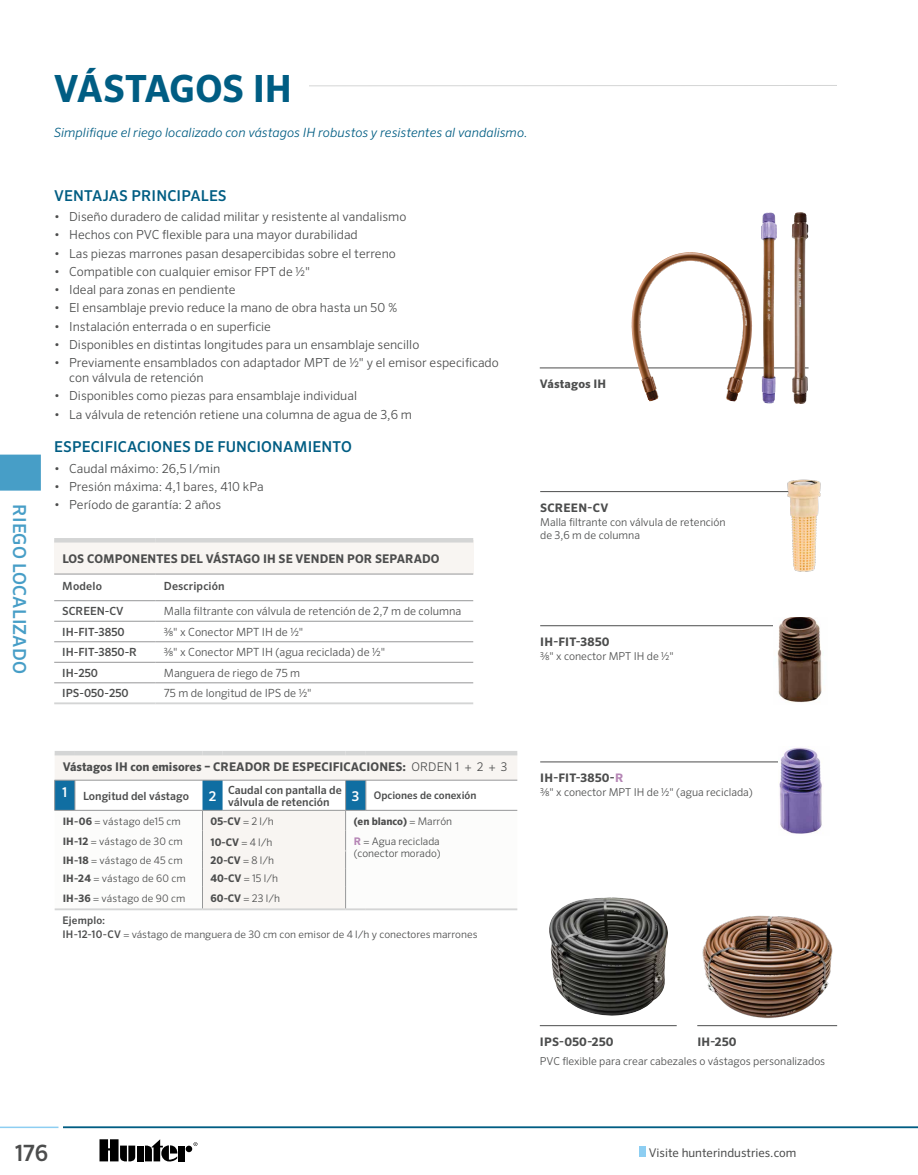
<style>
.page{position:relative;width:918px;height:1175px;background:#fff}
.page>*{position:absolute;margin:0;border:0;box-sizing:border-box;transform-origin:0 0}
.t1{font:700 37.5px "Sero Pro";letter-spacing:-.005em;color:#005d83}
.t2{font:500 22.5px "Sero Pro";color:#4c4d4d}
.t3{font:500 18px "Sero Pro";letter-spacing:.01em;color:#479ec7}
.t4{font:500 15px "Sero Pro";letter-spacing:.01em;color:#005d83}
.t5{font:500 13.5px "Sero Pro";color:#fff}
.t6{font:italic 300 12.75px "Sero Pro";letter-spacing:.005em;color:#005d83}
.t7{font:300 12.45px/15px "Sero Pro";color:#4c4d4d}
.t8{font:700 12px "Sero Pro";letter-spacing:.01em;color:#4c4d4d}
.t9{font:12px "Sero Pro";color:#4c4d4d}
.t10{font:700 11.7px "Sero Pro";letter-spacing:.015em;color:#4c4d4d}
.t11{font:300 11.25px "Sero Pro";color:#4c4d4d}
.t12{font:500 11.25px/12px "Sero Pro";color:#4c4d4d}
.t13{font:300 10.8px/13.5px "Sero Pro";color:#4c4d4d}
.t14{font:300 10.5px/12.6px "Sero Pro";color:#4c4d4d}
.t15{font:700 10.5px "Sero Pro";color:#4c4d4d}
.t16{font:500 10.5px "Sero Pro";color:#4c4d4d}
.t17{font:300 10.35px "Sero Pro";letter-spacing:.015em;color:#4c4d4d}
.s1{font-weight:300}
.s2{font-size:13.5px;color:#fff}
.s3{font-weight:700}
.s4{font-size:10.5px}
.s5{font-weight:700;color:#b585b5}
.s6{font-weight:500;font-size:10.5px}
.s7{color:#b585b5}
</style>
<div class="page">
<div style="left:640px;top:1146px;width:6px;height:10px;background:#8dcef2"></div>
<hr style="left:63px;top:1126px;width:855px;height:2px;background:#005d83">
<hr style="left:0;top:1126px;width:58px;height:2px;background:#8dcef2">
<svg style="left:194px;top:1142px;width:3px;height:4px"></svg>
<div style="left:137px;top:1145px;width:7px;height:16px;background:#000"></div>
<div style="left:186px;top:1145px;width:6px;height:7px;background:#000;border-radius:50%"></div>
<div style="left:178px;top:1145px;width:7px;height:16px;background:#000"></div>
<svg style="left:145px;top:1139px;width:32px;height:22px"></svg>
<svg style="left:100px;top:1139px;width:35px;height:22px"></svg>
<svg style="left:309px;top:85px;width:528px;height:2px"></svg>
<div style="left:0;top:454px;width:41px;height:36px;background:#479ec7"></div>
<img style="left:702px;top:915px;width:131px;height:104px">
<img style="left:549px;top:897px;width:119px;height:119px">
<div style="left:54px;top:540px;width:419px;height:34px;background:#f8f5f2"></div>
<svg style="left:54px;top:601px;width:419px;height:83px"></svg>
<hr style="left:54px;top:538px;width:102px;height:4px;background:#d4d5d5">
<hr style="left:156px;top:538px;width:317px;height:4px;background:#d4d5d5">
<hr style="left:54px;top:574px;width:102px;height:1px;background:#969798">
<hr style="left:156px;top:574px;width:317px;height:1px;background:#969798">
<hr style="left:54px;top:600px;width:102px;height:1px;background:#969798">
<hr style="left:54px;top:621px;width:102px;height:1px;background:#969798">
<hr style="left:54px;top:641px;width:102px;height:1px;background:#969798">
<hr style="left:156px;top:600px;width:317px;height:1px;background:#969798">
<hr style="left:156px;top:621px;width:317px;height:1px;background:#969798">
<hr style="left:156px;top:641px;width:317px;height:1px;background:#969798">
<hr style="left:54px;top:662px;width:102px;height:1px;background:#969798">
<hr style="left:156px;top:662px;width:317px;height:1px;background:#969798">
<hr style="left:54px;top:682px;width:102px;height:1px;background:#969798">
<hr style="left:156px;top:682px;width:317px;height:1px;background:#969798">
<hr style="left:54px;top:702px;width:102px;height:2px;background:#d4d5d5">
<hr style="left:156px;top:702px;width:317px;height:2px;background:#d4d5d5">
<hr style="left:540px;top:368px;width:269px;height:1px;background:#4c4d4d">
<hr style="left:540px;top:491px;width:257px;height:1px;background:#4c4d4d">
<hr style="left:540px;top:761px;width:270px;height:1px;background:#4c4d4d">
<hr style="left:540px;top:625px;width:276px;height:1px;background:#4c4d4d">
<hr style="left:697px;top:1025px;width:140px;height:1px;background:#4c4d4d">
<hr style="left:540px;top:1025px;width:137px;height:1px;background:#4c4d4d">
<svg style="left:55px;top:755px;width:462px;height:25px;fill:#f8f5f2"></svg>
<hr style="left:55px;top:908px;width:20px;height:2px;background:#d4d5d5">
<hr style="left:75px;top:908px;width:128px;height:2px;background:#d4d5d5">
<hr style="left:202px;top:908px;width:21px;height:2px;background:#d4d5d5">
<hr style="left:223px;top:908px;width:123px;height:2px;background:#d4d5d5">
<hr style="left:346px;top:908px;width:20px;height:2px;background:#d4d5d5">
<hr style="left:366px;top:908px;width:151px;height:2px;background:#d4d5d5">
<hr style="left:55px;top:751px;width:20px;height:4px;background:#d4d5d5">
<hr style="left:75px;top:751px;width:128px;height:4px;background:#d4d5d5">
<hr style="left:202px;top:751px;width:21px;height:4px;background:#d4d5d5">
<hr style="left:223px;top:751px;width:123px;height:4px;background:#d4d5d5">
<hr style="left:346px;top:751px;width:20px;height:4px;background:#d4d5d5">
<hr style="left:366px;top:751px;width:151px;height:4px;background:#d4d5d5">
<svg style="left:54px;top:780px;width:463px;height:128px"></svg>
<img style="left:779px;top:746px;width:43px;height:88px">
<img style="left:779px;top:479px;width:42px;height:93px">
<img style="left:774px;top:617px;width:48px;height:86px">
<img style="left:792px;top:213px;width:16px;height:191px">
<img style="left:761px;top:212px;width:15px;height:192px">
<img style="left:632px;top:252px;width:58px;height:149px">
<h1 class="t1" style="left:54px;top:66px;width:239px">VÁSTAGOS IH</h1>
<h3 class="t3" style="left:30px;top:504px;width:171px;rotate:90deg">RIEGO LOCALIZADO</h3>
<p class="t6" style="left:54px;top:125px;width:475px">Simplifique el riego localizado con vástagos IH robustos y resistentes al vandalismo.</p>
<p class="t4" style="left:54px;top:186px;width:174px">VENTAJAS PRINCIPALES</p>
<p class="t7" style="left:54px;top:209px;width:354px">• Diseño duradero de calidad militar y resistente al vandalismo</p>
<p class="t7" style="left:54px;top:227px;width:305px">• Hechos con PVC flexible para una mayor durabilidad</p>
<p class="t7" style="left:54px;top:246px;width:343px">• Las piezas marrones pasan desapercibidas sobre el terreno</p>
<p class="t7" style="left:54px;top:264px;width:257px">• Compatible con cualquier emisor FPT de ½"</p>
<p class="t7" style="left:54px;top:282px;width:183px">• Ideal para zonas en pendiente</p>
<p class="t7" style="left:54px;top:300px;width:345px">• El ensamblaje previo reduce la mano de obra hasta un 50 %</p>
<p class="t7" style="left:54px;top:319px;width:218px">• Instalación enterrada o en superficie</p>
<p class="t7" style="left:54px;top:337px;width:367px">• Disponibles en distintas longitudes para un ensamblaje sencillo</p>
<p class="t7" style="left:69px;top:355px;width:431px;text-indent:-15px">• Previamente ensamblados con adaptador MPT de ½" y el emisor especificado con válvula de retención</p>
<p class="t7" style="left:54px;top:388px;width:304px">• Disponibles como piezas para ensamblaje individual</p>
<p class="t7" style="left:54px;top:406px;width:359px">• La válvula de retención retiene una columna de agua de 3,6 m</p>
<p class="t4" style="left:54px;top:438px;width:299px">ESPECIFICACIONES DE FUNCIONAMIENTO</p>
<p class="t7" style="left:54px;top:460px;width:168px">• Caudal máximo: 26,5 l/min</p>
<p class="t7" style="left:54px;top:479px;width:211px">• Presión máxima: 4,1 bares, 410 kPa</p>
<p class="t7" style="left:54px;top:497px;width:168px">• Período de garantía: 2 años</p>
<p class="t8" style="left:62px;top:551px;width:379px">LOS COMPONENTES DEL VÁSTAGO IH SE VENDEN POR SEPARADO</p>
<p class="t12" style="left:62px;top:579px;width:41px">Modelo</p>
<p class="t12" style="left:164px;top:579px;width:62px">Descripción</p>
<p class="t12" style="left:62px;top:605px;width:63px">SCREEN-CV</p>
<p class="t11" style="left:164px;top:604px;width:299px">Malla filtrante con válvula de retención de 2,7 m de columna</p>
<p class="t12" style="left:62px;top:626px;width:64px">IH-FIT-3850</p>
<p class="t11" style="left:164px;top:625px;width:141px">⅜" x Conector MPT IH de ½"</p>
<p class="t12" style="left:62px;top:646px;width:76px">IH-FIT-3850-R</p>
<p class="t11" style="left:164px;top:645px;width:223px">⅜" x Conector MPT IH (agua reciclada) de ½"</p>
<p class="t12" style="left:62px;top:667px;width:37px">IH-250</p>
<p class="t11" style="left:164px;top:666px;width:138px">Manguera de riego de 75 m</p>
<p class="t12" style="left:62px;top:687px;width:68px">IPS-050-250</p>
<p class="t11" style="left:164px;top:686px;width:149px">75 m de longitud de IPS de ½"</p>
<p class="t10" style="left:540px;top:377px;width:68px">Vástagos IH</p>
<p class="t10" style="left:540px;top:501px;width:70px">SCREEN-CV</p>
<p class="t13" style="left:540px;top:515px;width:187px">Malla filtrante con válvula de retención de 3,6 m de columna</p>
<p class="t10" style="left:540px;top:635px;width:71px">IH-FIT-3850</p>
<p class="t13" style="left:540px;top:649px;width:135px">3/8" x conector MPT IH de ½"</p>
<p class="t8" style="left:63px;top:759px;width:446px">Vástagos IH con emisores – CREADOR DE ESPECIFICACIONES: <span class="s1">ORDEN 1 + 2 + 3</span></p>
<p class="t12" style="left:62px;top:789px;width:128px"><sup>1</sup> Longitud del vástago</p>
<p class="t5" style="left:209px;top:787px;width:9px">2</p>
<p class="t12" style="left:228px;top:783px;width:115px">Caudal con pantalla de válvula de retención</p>
<p class="t16" style="left:352px;top:789px;width:126px"><span class="s2">3</span> Opciones de conexión</p>
<p class="t17" style="left:63px;top:814px;width:120px"><span class="s3">IH-06</span> <span class="s4">=</span> vástago de15 cm</p>
<p class="t15" style="left:211px;top:815px;width:65px">05-CV <span class="s1">= 2 l/h</span></p>
<p class="t15" style="left:354px;top:814px;width:100px">(en blanco) <span class="s1">= Marrón</span></p>
<p class="t17" style="left:63px;top:835px;width:121px"><span class="s3">IH-12</span> <span class="s4">=</span> vástago de 30 cm</p>
<p class="t15" style="left:211px;top:835px;width:63px">10-CV <span class="s1">= 4 l/h</span></p>
<p class="t14" style="left:354px;top:834px;width:89px"><span class="s5">R</span> = Agua reciclada (conector morado)</p>
<p class="t17" style="left:63px;top:854px;width:121px"><span class="s3">IH-18</span> <span class="s4">=</span> vástago de 45 cm</p>
<p class="t15" style="left:211px;top:854px;width:65px">20-CV <span class="s1">= 8 l/h</span></p>
<p class="t17" style="left:63px;top:872px;width:124px"><span class="s3">IH-24</span> <span class="s4">=</span> vástago de 60 cm</p>
<p class="t14" style="left:211px;top:871px;width:69px"><span class="s3">40-CV</span> = 15 l/h</p>
<p class="t17" style="left:63px;top:892px;width:124px"><span class="s3">IH-36</span> <span class="s4">=</span> vástago de 90 cm</p>
<p class="t14" style="left:211px;top:892px;width:71px"><span class="s3">60-CV</span> = 23 l/h</p>
<p class="t16" style="left:63px;top:914px;width:44px">Ejemplo:</p>
<p class="t17" style="left:63px;top:928px;width:416px"><span class="s6">IH-12-10-CV</span> = vástago de manguera de 30 cm con emisor de 4 l/h y conectores marrones</p>
<p class="t10" style="left:540px;top:771px;width:85px">IH-FIT-3850-<span class="s7">R</span></p>
<p class="t13" style="left:540px;top:785px;width:214px">3/8" x conector MPT IH de ½" (agua reciclada)</p>
<p class="t10" style="left:540px;top:1034px;width:75px">IPS-050-250</p>
<p class="t10" style="left:697px;top:1034px;width:41px">IH-250</p>
<p class="t13" style="left:540px;top:1054px;width:287px">PVC flexible para crear cabezales o vástagos personalizados</p>
<h2 class="t2" style="left:15px;top:1139px;width:35px">176</h2>
<p class="t9" style="left:649px;top:1145px;width:149px">Visite hunterindustries.com</p>
</div>
